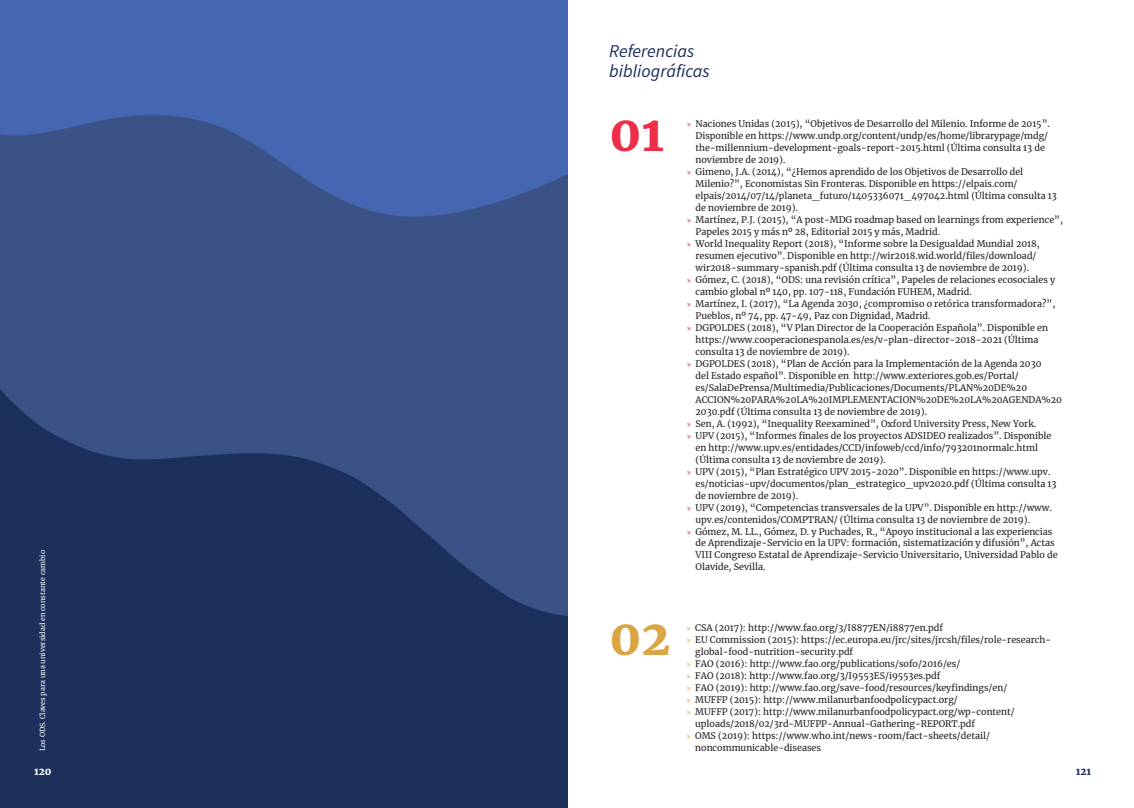
<style>
.page{position:relative;width:1134px;height:808px;background:#fff}
.page>*{position:absolute;margin:0;border:0;box-sizing:border-box;transform-origin:0 0}
.t1{font:900 48px "Merriweather";color:#daa545}
.t2{font:900 48px "Merriweather";color:#ee2d47}
.t3{font:italic 18px/20px "Source Sans Variable";color:#1c2f5c}
.t4{font:900 10px "Merriweather";color:#fff}
.t5{font:900 10px "Merriweather";color:#1c2f5c}
.t6{font:9px "Merriweather";color:#231f20}
.t7{font:7px "Merriweather";color:#fff}
.s1{font-family:"Myriad Pro";color:#ee2d47}
.s2{font-family:"Myriad Pro";color:#daa545}
</style>
<div class="page">
<img style="left:0;top:0;width:567px;height:808px">
<p class="t7" style="left:38px;top:751px;width:203px;rotate:-90deg">Los ODS. Claves para una universidad en constante cambio</p>
<h2 class="t3" style="left:609px;top:41px;width:102px">Referencias bibliográficas</h2>
<h1 class="t2" style="left:609px;top:100px;width:56px">01</h1>
<p class="t6" style="left:687px;top:117px;width:364px"><span class="s1">»</span> Naciones Unidas (2015), “Objetivos de Desarrollo del Milenio. Informe de 2015”.</p>
<p class="t6" style="left:695px;top:129px;width:354px">Disponible en https://www.undp.org/content/undp/es/home/librarypage/mdg/</p>
<p class="t6" style="left:695px;top:141px;width:351px">the-millennium-development-goals-report-2015.html (Última consulta 13 de</p>
<p class="t6" style="left:695px;top:153px;width:91px">noviembre de 2019).</p>
<p class="t6" style="left:687px;top:165px;width:338px"><span class="s1">»</span> Gimeno, J.A. (2014), “¿Hemos aprendido de los Objetivos de Desarrollo del</p>
<p class="t6" style="left:695px;top:177px;width:323px">Milenio?”, Economistas Sin Fronteras. Disponible en https://elpais.com/</p>
<p class="t6" style="left:695px;top:189px;width:363px">elpais/2014/07/14/planeta_futuro/1405336071_497042.html (Última consulta 13</p>
<p class="t6" style="left:695px;top:201px;width:104px">de noviembre de 2019).</p>
<p class="t6" style="left:687px;top:213px;width:378px"><span class="s1">»</span> Martínez, P.J. (2015), “A post-MDG roadmap based on learnings from experience”,</p>
<p class="t6" style="left:695px;top:225px;width:246px">Papeles 2015 y más nº 28, Editorial 2015 y más, Madrid.</p>
<p class="t6" style="left:687px;top:237px;width:354px"><span class="s1">»</span> World Inequality Report (2018), “Informe sobre la Desigualdad Mundial 2018,</p>
<p class="t6" style="left:695px;top:249px;width:342px">resumen ejecutivo”. Disponible en http://wir2018.wid.world/files/download/</p>
<p class="t6" style="left:695px;top:261px;width:335px">wir2018-summary-spanish.pdf (Última consulta 13 de noviembre de 2019).</p>
<p class="t6" style="left:687px;top:273px;width:370px"><span class="s1">»</span> Gómez, C. (2018), “ODS: una revisión crítica”, Papeles de relaciones ecosociales y</p>
<p class="t6" style="left:695px;top:285px;width:278px">cambio global nº 140, pp. 107-118, Fundación FUHEM, Madrid.</p>
<p class="t6" style="left:687px;top:297px;width:370px"><span class="s1">»</span> Martínez, I. (2017), “La Agenda 2030, ¿compromiso o retórica transformadora?”,</p>
<p class="t6" style="left:695px;top:309px;width:236px">Pueblos, nº 74, pp. 47-49, Paz con Dignidad, Madrid.</p>
<p class="t6" style="left:687px;top:321px;width:362px"><span class="s1">»</span> DGPOLDES (2018), “V Plan Director de la Cooperación Española”. Disponible en</p>
<p class="t6" style="left:695px;top:333px;width:344px">https://www.cooperacionespanola.es/es/v-plan-director-2018-2021 (Última</p>
<p class="t6" style="left:695px;top:345px;width:155px">consulta 13 de noviembre de 2019).</p>
<p class="t6" style="left:687px;top:357px;width:356px"><span class="s1">»</span> DGPOLDES (2018), “Plan de Acción para la Implementación de la Agenda 2030</p>
<p class="t6" style="left:695px;top:369px;width:325px">del Estado español”. Disponible en http://www.exteriores.gob.es/Portal/</p>
<p class="t6" style="left:695px;top:381px;width:333px">es/SalaDePrensa/Multimedia/Publicaciones/Documents/PLAN%20DE%20</p>
<p class="t6" style="left:695px;top:393px;width:368px">ACCION%20PARA%20LA%20IMPLEMENTACION%20DE%20LA%20AGENDA%20</p>
<p class="t6" style="left:695px;top:405px;width:233px">2030.pdf (Última consulta 13 de noviembre de 2019).</p>
<p class="t6" style="left:687px;top:417px;width:351px"><span class="s1">»</span> Sen, A. (1992), “Inequality Reexamined”, Oxford University Press, New York.</p>
<p class="t6" style="left:687px;top:429px;width:366px"><span class="s1">»</span> UPV (2015), “Informes finales de los proyectos ADSIDEO realizados”. Disponible</p>
<p class="t6" style="left:695px;top:441px;width:344px">en http://www.upv.es/entidades/CCD/infoweb/ccd/info/793201normalc.html</p>
<p class="t6" style="left:695px;top:453px;width:192px">(Última consulta 13 de noviembre de 2019).</p>
<p class="t6" style="left:687px;top:465px;width:365px"><span class="s1">»</span> UPV (2015), “Plan Estratégico UPV 2015-2020”. Disponible en https://www.upv.</p>
<p class="t6" style="left:695px;top:477px;width:363px">es/noticias-upv/documentos/plan_estrategico_upv2020.pdf (Última consulta 13</p>
<p class="t6" style="left:695px;top:489px;width:104px">de noviembre de 2019).</p>
<p class="t6" style="left:687px;top:501px;width:366px"><span class="s1">»</span> UPV (2019), “Competencias transversales de la UPV”. Disponible en http://www.</p>
<p class="t6" style="left:695px;top:513px;width:336px">upv.es/contenidos/COMPTRAN/ (Última consulta 13 de noviembre de 2019).</p>
<p class="t6" style="left:687px;top:525px;width:367px"><span class="s1">»</span> Gómez, M. LL., Gómez, D. y Puchades, R., “Apoyo institucional a las experiencias</p>
<p class="t6" style="left:695px;top:537px;width:361px">de Aprendizaje-Servicio en la UPV: formación, sistematización y difusión”, Actas</p>
<p class="t6" style="left:695px;top:549px;width:364px">VIII Congreso Estatal de Aprendizaje-Servicio Universitario, Universidad Pablo de</p>
<p class="t6" style="left:695px;top:561px;width:72px">Olavide, Sevilla.</p>
<h1 class="t1" style="left:609px;top:604px;width:63px">02</h1>
<p class="t6" style="left:687px;top:621px;width:258px"><span class="s2">»</span> CSA (2017): http://www.fao.org/3/I8877EN/i8877en.pdf</p>
<p class="t6" style="left:687px;top:633px;width:366px"><span class="s2">»</span> EU Commission (2015): https://ec.europa.eu/jrc/sites/jrcsh/files/role-research-</p>
<p class="t6" style="left:695px;top:645px;width:159px">global-food-nutrition-security.pdf</p>
<p class="t6" style="left:687px;top:657px;width:275px"><span class="s2">»</span> FAO (2016): http://www.fao.org/publications/sofo/2016/es/</p>
<p class="t6" style="left:687px;top:669px;width:255px"><span class="s2">»</span> FAO (2018): http://www.fao.org/3/I9553ES/i9553es.pdf</p>
<p class="t6" style="left:687px;top:681px;width:322px"><span class="s2">»</span> FAO (2019): http://www.fao.org/save-food/resources/keyfindings/en/</p>
<p class="t6" style="left:687px;top:693px;width:273px"><span class="s2">»</span> MUFFP (2015): http://www.milanurbanfoodpolicypact.org/</p>
<p class="t6" style="left:687px;top:705px;width:329px"><span class="s2">»</span> MUFFP (2017): http://www.milanurbanfoodpolicypact.org/wp-content/</p>
<p class="t6" style="left:695px;top:717px;width:281px">uploads/2018/02/3rd-MUFPP-Annual-Gathering-REPORT.pdf</p>
<p class="t6" style="left:687px;top:729px;width:305px"><span class="s2">»</span> OMS (2019): https://www.who.int/news-room/fact-sheets/detail/</p>
<p class="t6" style="left:695px;top:741px;width:127px">noncommunicable-diseases</p>
<p class="t4" style="left:34px;top:764px;width:19px">120</p>
<p class="t5" style="left:1076px;top:764px;width:17px">121</p>
</div>
